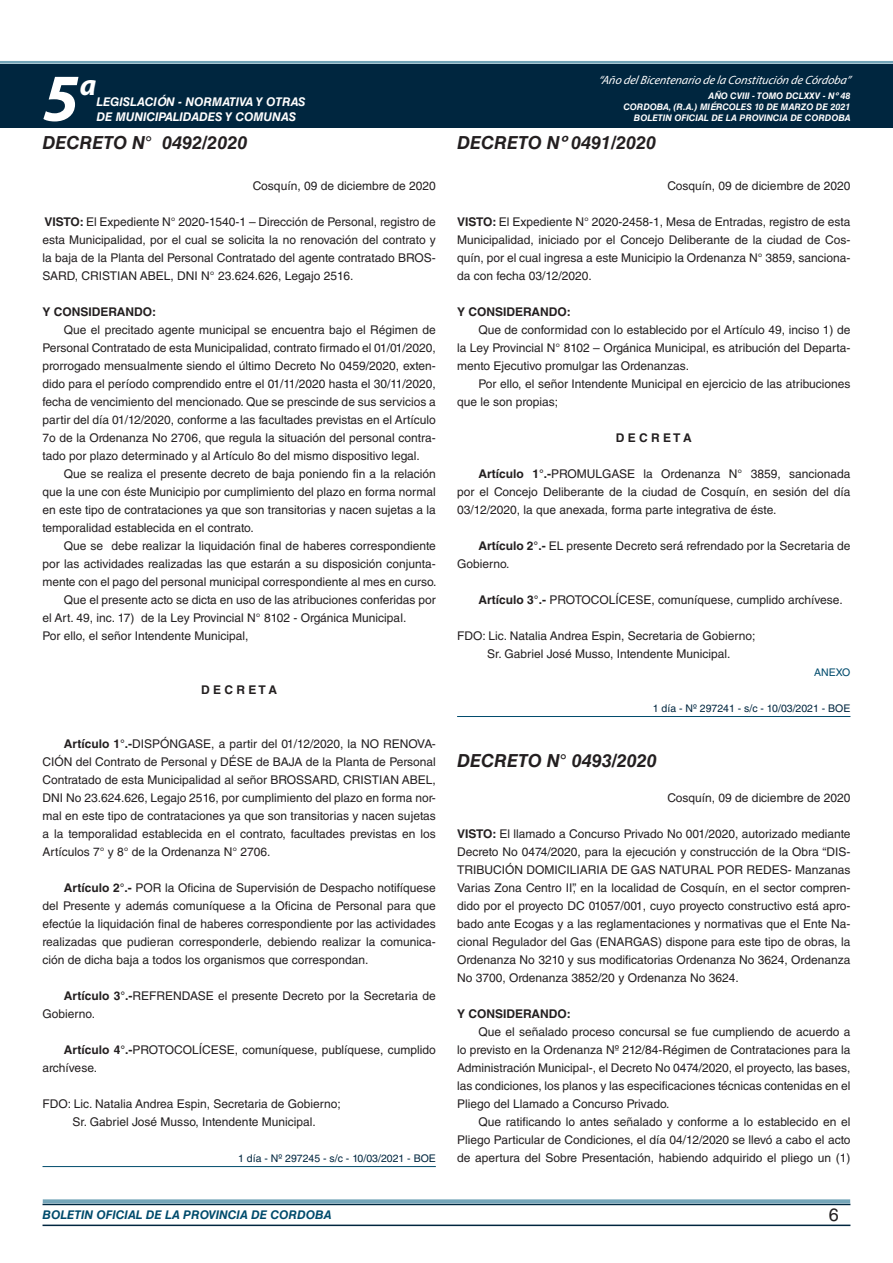
<style>
.page{position:relative;width:893px;height:1263px;background:#fff}
.page>*{position:absolute;margin:0;border:0;box-sizing:border-box;transform-origin:0 0}
.t1{font:italic 700 67.5px "Myriad Pro";color:#fff}
.t2{font:italic 700 30px "Myriad Pro";color:#fff}
.NOMBRE_DE_MINISTERIO{font:italic 700 18px "Helvetica LT Std";color:#231f20}
.t3{font:18px "Helvetica LT Std";color:#231f20}
.BASE{font:12px/18px "Helvetica LT Std";color:#231f20;text-align:justify}
.FECHA{font:12px "Helvetica LT Std";color:#231f20}
.t4{font:italic 700 12px "Helvetica LT Std";color:#fff}
.t5{font:italic 12px "Myriad Pro";color:#fff}
.BASE-2{font:700 12px "Helvetica LT Std";color:#231f20}
.t6{font:italic 700 12px "Helvetica LT Std";color:#004b6c}
.RESUELVE{font:700 12px "Helvetica LT Std";color:#231f20}
.FECHA_DE_VENCIMIENTO{font:10.5px "Helvetica LT Std";color:#00263f}
.ANEXO{font:10.5px "Helvetica LT Std";color:#004b6c}
.t7{font:italic 700 9px/10.8px "Helvetica LT Std";color:#fff;text-align:right}
.s1{font-weight:700}
</style>
<div class="page">
<div style="left:0;top:61px;width:893px;height:6px;background:#fff;opacity:.75"></div>
<div style="left:0;top:64px;width:893px;height:64px;background:#00263f"></div>
<hr style="left:43px;top:1224px;width:807px;height:2px;background:#00263f">
<div style="left:42px;top:1198px;width:809px;height:8px;background:#fff;opacity:.75"></div>
<hr style="left:43px;top:1166px;width:393px;height:1px;background:#004b6c">
<hr style="left:457px;top:716px;width:393px;height:1px;background:#004b6c">
<h1 class="t1" style="left:43px;top:54px;width:38px">5</h1>
<h2 class="t2" style="left:80px;top:66px;width:18px">a</h2>
<p class="t4" style="left:96px;top:95px;width:211px">LEGISLACIÓN - NORMATIVA Y OTRAS</p>
<p class="t4" style="left:96px;top:109px;width:201px">DE MUNICIPALIDADES Y COMUNAS</p>
<p class="NOMBRE_DE_MINISTERIO" style="left:43px;top:131px;width:206px">DECRETO N° 0492/2020</p>
<p class="FECHA" style="left:253px;top:179px;width:185px">Cosquín, 09 de diciembre de 2020</p>
<p class="BASE" style="left:43px;top:213px;width:395px"><span class="s1">VISTO:</span> El Expediente N° 2020-1540-1 – Dirección de Personal, registro de esta Municipalidad, por el cual se solicita la no renovación del contrato y la baja de la Planta del Personal Contratado del agente contratado BROS-SARD, CRISTIAN ABEL, DNI N° 23.624.626, Legajo 2516.</p>
<p class="BASE-2" style="left:43px;top:304px;width:115px">Y CONSIDERANDO:</p>
<p class="BASE" style="left:43px;top:321px;width:395px;text-indent:21px">Que el precitado agente municipal se encuentra bajo el Régimen de Personal Contratado de esta Municipalidad, contrato firmado el 01/01/2020, prorrogado mensualmente siendo el último Decreto No 0459/2020, exten&shy;dido para el período comprendido entre el 01/11/2020 hasta el 30/11/2020, fecha de vencimiento del mencionado. Que se prescinde de sus servicios a partir del día 01/12/2020, conforme a las facultades previstas en el Artículo 7o de la Ordenanza No 2706, que regula la situación del personal contra&shy;tado por plazo determinado y al Artículo 8o del mismo dispositivo legal.</p>
<p class="BASE" style="left:43px;top:465px;width:395px;text-indent:21px">Que se realiza el presente decreto de baja poniendo fin a la relación que la une con éste Municipio por cumplimiento del plazo en forma normal en este tipo de contrataciones ya que son transitorias y nacen sujetas a la temporalidad establecida en el contrato.</p>
<p class="BASE" style="left:43px;top:537px;width:396px;text-indent:21px">Que se debe realizar la liquidación final de haberes correspondiente por las actividades realizadas las que estarán a su disposición conjunta&shy;mente con el pago del personal municipal correspondiente al mes en curso.</p>
<p class="BASE" style="left:43px;top:591px;width:395px;text-indent:21px">Que el presente acto se dicta en uso de las atribuciones conferidas por el Art. 49, inc. 17) de la Ley Provincial N° 8102 - Orgánica Municipal.</p>
<p class="BASE" style="left:43px;top:627px;width:207px">Por ello, el señor Intendente Municipal,</p>
<p class="RESUELVE" style="left:201px;top:682px;width:78px">D E C R E T A</p>
<p class="BASE" style="left:43px;top:735px;width:395px;text-indent:21px"><span class="s1">Artículo 1°.-</span>DISPÓNGASE, a partir del 01/12/2020, la NO RENOVA-CIÓN del Contrato de Personal y DÉSE de BAJA de la Planta de Personal Contratado de esta Municipalidad al señor BROSSARD, CRISTIAN ABEL, DNI No 23.624.626, Legajo 2516, por cumplimiento del plazo en forma nor&shy;mal en este tipo de contrataciones ya que son transitorias y nacen sujetas a la temporalidad establecida en el contrato, facultades previstas en los Artículos 7° y 8° de la Ordenanza N° 2706.</p>
<p class="BASE" style="left:43px;top:879px;width:395px;text-indent:21px"><span class="s1">Artículo 2°.-</span> POR la Oficina de Supervisión de Despacho notifíquese del Presente y además comuníquese a la Oficina de Personal para que efectúe la liquidación final de haberes correspondiente por las actividades realizadas que pudieran corresponderle, debiendo realizar la comunica&shy;ción de dicha baja a todos los organismos que correspondan.</p>
<p class="BASE" style="left:43px;top:987px;width:395px;text-indent:21px"><span class="s1">Artículo 3°.-</span>REFRENDASE el presente Decreto por la Secretaria de<br>Gobierno.</p>
<p class="BASE" style="left:43px;top:1041px;width:395px;text-indent:21px"><span class="s1">Artículo 4°.-</span>PROTOCOLÍCESE, comuníquese, publíquese, cumplido archívese.</p>
<p class="BASE" style="left:43px;top:1095px;width:300px">FDO: Lic. Natalia Andrea Espin, Secretaria de Gobierno;</p>
<p class="BASE" style="left:73px;top:1113px;width:245px">Sr. Gabriel José Musso, Intendente Municipal.</p>
<p class="FECHA_DE_VENCIMIENTO" style="left:238px;top:1152px;width:199px">1 día - Nº 297245 - s/c - 10/03/2021 - BOE</p>
<p class="t5" style="left:598px;top:72px;width:254px">“Año delBicentenario de la Constitución de Córdoba”</p>
<p class="t7" style="left:623px;top:91px;width:229px">AÑO CVIII - TOMO DCLXXV - Nº 48<br>CORDOBA, (R.A.) MIÉRCOLES 10 DE MARZO DE 2021<br>BOLETIN OFICIAL DE LA PROVINCIA DE CORDOBA</p>
<p class="NOMBRE_DE_MINISTERIO" style="left:457px;top:131px;width:201px">DECRETO Nº 0491/2020</p>
<p class="FECHA" style="left:667px;top:179px;width:185px">Cosquín, 09 de diciembre de 2020</p>
<p class="BASE" style="left:457px;top:213px;width:395px"><span class="s1">VISTO:</span> El Expediente N° 2020-2458-1, Mesa de Entradas, registro de esta Municipalidad, iniciado por el Concejo Deliberante de la ciudad de Cos&shy;quín, por el cual ingresa a este Municipio la Ordenanza N° 3859, sanciona&shy;da con fecha 03/12/2020.</p>
<p class="BASE-2" style="left:457px;top:304px;width:115px">Y CONSIDERANDO:</p>
<p class="BASE" style="left:457px;top:321px;width:395px;text-indent:21px">Que de conformidad con lo establecido por el Artículo 49, inciso 1) de la Ley Provincial N° 8102 – Orgánica Municipal, es atribución del Departa&shy;mento Ejecutivo promulgar las Ordenanzas.</p>
<p class="BASE" style="left:457px;top:375px;width:395px;text-indent:21px">Por ello, el señor Intendente Municipal en ejercicio de las atribuciones que le son propias;</p>
<p class="RESUELVE" style="left:616px;top:430px;width:78px">D E C R E T A</p>
<p class="BASE" style="left:457px;top:465px;width:395px;text-indent:21px"><span class="s1">Artículo 1°.-</span>PROMULGASE la Ordenanza N° 3859, sancionada por el Concejo Deliberante de la ciudad de Cosquín, en sesión del día 03/12/2020, la que anexada, forma parte integrativa de éste.</p>
<p class="BASE" style="left:457px;top:537px;width:395px;text-indent:21px"><span class="s1">Artículo 2°.-</span> EL presente Decreto será refrendado por la Secretaria de<br>Gobierno.</p>
<p class="BASE" style="left:478px;top:591px;width:366px"><span class="s1">Artículo 3°.-</span> PROTOCOLÍCESE, comuníquese, cumplido archívese.</p>
<p class="BASE" style="left:457px;top:627px;width:300px">FDO: Lic. Natalia Andrea Espin, Secretaria de Gobierno;</p>
<p class="BASE" style="left:487px;top:645px;width:245px">Sr. Gabriel José Musso, Intendente Municipal.</p>
<p class="ANEXO" style="left:814px;top:666px;width:38px">ANEXO</p>
<p class="FECHA_DE_VENCIMIENTO" style="left:653px;top:702px;width:199px">1 día - Nº 297241 - s/c - 10/03/2021 - BOE</p>
<p class="NOMBRE_DE_MINISTERIO" style="left:457px;top:750px;width:201px">DECRETO N° 0493/2020</p>
<p class="FECHA" style="left:667px;top:791px;width:185px">Cosquín, 09 de diciembre de 2020</p>
<p class="BASE" style="left:457px;top:825px;width:395px"><span class="s1">VISTO:</span> El llamado a Concurso Privado No 001/2020, autorizado mediante Decreto No 0474/2020, para la ejecución y construcción de la Obra “DIS-TRIBUCIÓN DOMICILIARIA DE GAS NATURAL POR REDES- Manzanas Varias Zona Centro II”, en la localidad de Cosquín, en el sector compren&shy;dido por el proyecto DC 01057/001, cuyo proyecto constructivo está apro&shy;bado ante Ecogas y a las reglamentaciones y normativas que el Ente Na&shy;cional Regulador del Gas (ENARGAS) dispone para este tipo de obras, la Ordenanza No 3210 y sus modificatorias Ordenanza No 3624, Ordenanza No 3700, Ordenanza 3852/20 y Ordenanza No 3624.</p>
<p class="BASE-2" style="left:457px;top:1006px;width:115px">Y CONSIDERANDO:</p>
<p class="BASE" style="left:457px;top:1023px;width:395px;text-indent:21px">Que el señalado proceso concursal se fue cumpliendo de acuerdo a lo previsto en la Ordenanza Nº 212/84-Régimen de Contrataciones para la Administración Municipal-, el Decreto No 0474/2020, el proyecto, las bases, las condiciones, los planos y las especificaciones técnicas contenidas en el Pliego del Llamado a Concurso Privado.</p>
<p class="BASE" style="left:457px;top:1113px;width:395px;text-indent:21px">Que ratificando lo antes señalado y conforme a lo establecido en el Pliego Particular de Condiciones, el día 04/12/2020 se llevó a cabo el acto de apertura del Sobre Presentación, habiendo adquirido el pliego un (1)</p>
<p class="t6" style="left:43px;top:1208px;width:290px">BOLETIN OFICIAL DE LA PROVINCIA DE CORDOBA</p>
<h3 class="t3" style="left:829px;top:1204px;width:12px">6</h3>
</div>
